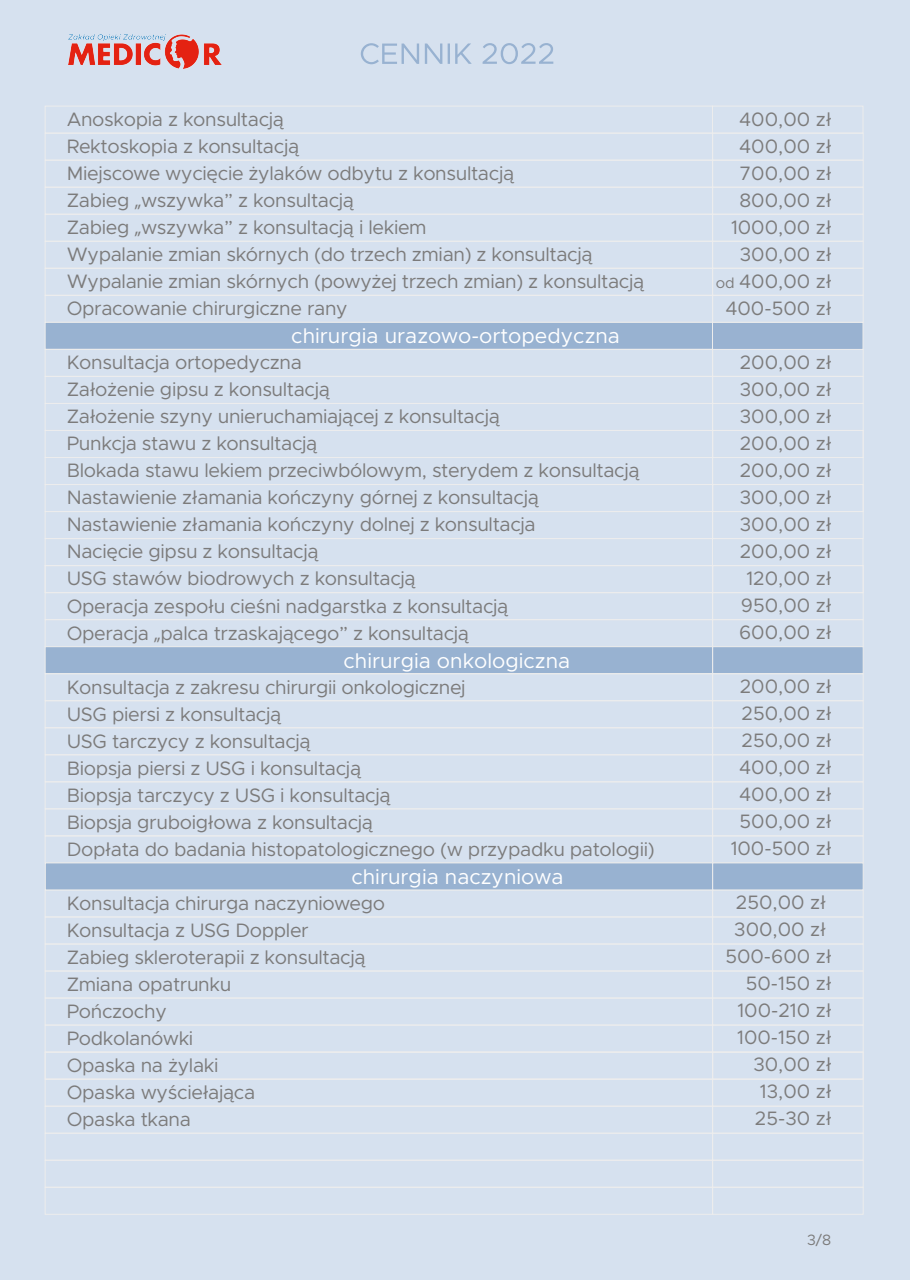
<style>
.page{position:relative;width:910px;height:1280px;background:#d6e1ef}
.page>*{position:absolute;margin:0;border:0;box-sizing:border-box;transform-origin:0 0}
.t1{font:21px "Metropolis";color:#fff}
.t2{font:19.5px/27px "Metropolis";letter-spacing:-.02em;color:#7c7b7b}
.t3{font:19.5px/27px "Metropolis";color:#7c7b7b;text-align:right}
.t4{font:15px "Metropolis";color:#7c7b7b}
.s1{font-family:"Myriad Pro"}
.s2{font-size:15px}
</style>
<div class="page">
<div style="left:45px;top:295px;width:668px;height:28px;border:1px solid #ededed"></div>
<div style="left:712px;top:295px;width:151px;height:28px;border:1px solid #ededed"></div>
<div style="left:45px;top:322px;width:668px;height:28px;background:#98b2d1;border:1px solid #ededed"></div>
<div style="left:45px;top:349px;width:668px;height:28px;border:1px solid #ededed"></div>
<div style="left:712px;top:322px;width:151px;height:28px;background:#99b2d1;border:1px solid #ededed"></div>
<div style="left:45px;top:376px;width:668px;height:28px;border:1px solid #ededed"></div>
<div style="left:712px;top:376px;width:151px;height:28px;border:1px solid #ededed"></div>
<div style="left:45px;top:403px;width:668px;height:28px;border:1px solid #ededed"></div>
<div style="left:712px;top:403px;width:151px;height:28px;border:1px solid #ededed"></div>
<div style="left:712px;top:430px;width:151px;height:28px;border:1px solid #ededed"></div>
<div style="left:45px;top:457px;width:668px;height:28px;border:1px solid #ededed"></div>
<div style="left:712px;top:457px;width:151px;height:28px;border:1px solid #ededed"></div>
<div style="left:45px;top:538px;width:668px;height:28px;border:1px solid #ededed"></div>
<div style="left:712px;top:538px;width:151px;height:28px;border:1px solid #ededed"></div>
<div style="left:45px;top:484px;width:668px;height:28px;border:1px solid #ededed"></div>
<div style="left:712px;top:484px;width:151px;height:28px;border:1px solid #ededed"></div>
<div style="left:45px;top:619px;width:668px;height:28px;border:1px solid #ededed"></div>
<div style="left:712px;top:619px;width:151px;height:28px;border:1px solid #ededed"></div>
<div style="left:45px;top:646px;width:668px;height:28px;background:#98b2d1;border:1px solid #ededed"></div>
<div style="left:712px;top:646px;width:151px;height:28px;background:#98b2d1;border:1px solid #ededed"></div>
<div style="left:45px;top:673px;width:668px;height:28px;border:1px solid #ededed"></div>
<div style="left:712px;top:673px;width:151px;height:28px;border:1px solid #ededed"></div>
<div style="left:45px;top:700px;width:668px;height:28px;border:1px solid #ededed"></div>
<div style="left:712px;top:700px;width:151px;height:28px;border:1px solid #ededed"></div>
<div style="left:45px;top:727px;width:668px;height:28px;border:1px solid #ededed"></div>
<div style="left:712px;top:727px;width:151px;height:28px;border:1px solid #ededed"></div>
<div style="left:45px;top:754px;width:668px;height:28px;border:1px solid #ededed"></div>
<div style="left:712px;top:754px;width:151px;height:28px;border:1px solid #ededed"></div>
<div style="left:45px;top:781px;width:668px;height:28px;border:1px solid #ededed"></div>
<div style="left:712px;top:781px;width:151px;height:28px;border:1px solid #ededed"></div>
<div style="left:45px;top:808px;width:668px;height:28px;border:1px solid #ededed"></div>
<div style="left:712px;top:808px;width:151px;height:28px;border:1px solid #ededed"></div>
<div style="left:45px;top:835px;width:668px;height:28px;border:1px solid #ededed"></div>
<div style="left:712px;top:835px;width:151px;height:28px;border:1px solid #ededed"></div>
<div style="left:45px;top:889px;width:668px;height:28px;border:1px solid #ededed"></div>
<div style="left:45px;top:862px;width:668px;height:28px;background:#98b2d1;border:1px solid #ededed"></div>
<div style="left:712px;top:889px;width:151px;height:28px;border:1px solid #ededed"></div>
<div style="left:45px;top:916px;width:668px;height:28px;border:1px solid #ededed"></div>
<div style="left:712px;top:916px;width:151px;height:28px;border:1px solid #ededed"></div>
<div style="left:712px;top:862px;width:151px;height:28px;background:#98b2d1;border:1px solid #ededed"></div>
<div style="left:45px;top:944px;width:668px;height:27px;border:1px solid #ededed"></div>
<div style="left:712px;top:944px;width:151px;height:27px;border:1px solid #ededed"></div>
<div style="left:45px;top:971px;width:668px;height:27px;border:1px solid #ededed"></div>
<div style="left:712px;top:971px;width:151px;height:27px;border:1px solid #ededed"></div>
<div style="left:45px;top:998px;width:668px;height:27px;border:1px solid #ededed"></div>
<div style="left:712px;top:998px;width:151px;height:27px;border:1px solid #ededed"></div>
<div style="left:45px;top:1025px;width:668px;height:27px;border:1px solid #ededed"></div>
<div style="left:712px;top:1025px;width:151px;height:27px;border:1px solid #ededed"></div>
<div style="left:45px;top:1052px;width:668px;height:27px;border:1px solid #ededed"></div>
<div style="left:712px;top:1052px;width:151px;height:27px;border:1px solid #ededed"></div>
<div style="left:45px;top:1106px;width:668px;height:27px;border:1px solid #ededed"></div>
<div style="left:45px;top:1079px;width:668px;height:27px;border:1px solid #ededed"></div>
<div style="left:712px;top:1106px;width:151px;height:27px;border:1px solid #ededed"></div>
<div style="left:712px;top:1079px;width:151px;height:27px;border:1px solid #ededed"></div>
<div style="left:45px;top:1133px;width:668px;height:27px;border:1px solid #ededed"></div>
<div style="left:712px;top:1133px;width:151px;height:27px;border:1px solid #ededed"></div>
<div style="left:45px;top:1160px;width:668px;height:27px;border:1px solid #ededed"></div>
<div style="left:712px;top:1160px;width:151px;height:27px;border:1px solid #ededed"></div>
<div style="left:45px;top:1187px;width:668px;height:28px;border:1px solid #ededed"></div>
<div style="left:712px;top:1187px;width:151px;height:28px;border:1px solid #ededed"></div>
<div style="left:45px;top:133px;width:668px;height:28px;border:1px solid #ededed"></div>
<div style="left:712px;top:133px;width:151px;height:28px;border:1px solid #ededed"></div>
<div style="left:45px;top:160px;width:668px;height:28px;border:1px solid #ededed"></div>
<div style="left:712px;top:160px;width:151px;height:28px;border:1px solid #ededed"></div>
<div style="left:45px;top:187px;width:668px;height:28px;border:1px solid #ededed"></div>
<div style="left:712px;top:187px;width:151px;height:28px;border:1px solid #ededed"></div>
<div style="left:712px;top:214px;width:151px;height:28px;border:1px solid #ededed"></div>
<div style="left:45px;top:241px;width:668px;height:28px;border:1px solid #ededed"></div>
<div style="left:712px;top:241px;width:151px;height:28px;border:1px solid #ededed"></div>
<div style="left:45px;top:106px;width:668px;height:27px;border:1px solid #ededed"></div>
<div style="left:712px;top:106px;width:151px;height:27px;border:1px solid #ededed"></div>
<div style="left:45px;top:214px;width:668px;height:28px;border:1px solid #ededed"></div>
<div style="left:45px;top:565px;width:668px;height:28px;border:1px solid #ededed"></div>
<div style="left:712px;top:565px;width:151px;height:28px;border:1px solid #ededed"></div>
<svg style="left:361px;top:43px;width:58px;height:21px"></svg>
<svg style="left:425px;top:44px;width:17px;height:20px"></svg>
<hr style="left:448px;top:44px;width:2px;height:20px;background:#98b2d1">
<svg style="left:455px;top:43px;width:17px;height:21px"></svg>
<svg style="left:483px;top:43px;width:70px;height:21px"></svg>
<img style="left:68px;top:34px;width:153px;height:34px">
<p class="t2" style="left:67px;top:106px;width:579px">Anoskopia z konsultacją<br>Rektoskopia z konsultacją<br>Miejscowe wycięcie żylaków odbytu z konsultacją<br>Zabieg <span class="s1">„</span>wszywka” z konsultacją<br>Zabieg <span class="s1">„</span>wszywka” z konsultacją i lekiem<br>Wypalanie zmian skórnych (do trzech zmian) z konsultacją Wypalanie zmian skórnych (powyżej trzech zmian) z konsultacją Opracowanie chirurgiczne rany</p>
<p class="t2" style="left:67px;top:349px;width:574px">Konsultacja ortopedyczna<br>Założenie gipsu z konsultacją<br>Założenie szyny unieruchamiającej z konsultacją<br>Punkcja stawu z konsultacją<br>Blokada stawu lekiem przeciwbólowym, sterydem z konsultacją Nastawienie złamania kończyny górnej z konsultacją Nastawienie złamania kończyny dolnej z konsultacja<br>Nacięcie gipsu z konsultacją<br>USG stawów biodrowych z konsultacją<br>Operacja zespołu cieśni nadgarstka z konsultacją<br>Operacja <span class="s1">„</span>palca trzaskającego” z konsultacją</p>
<p class="t2" style="left:67px;top:673px;width:589px">Konsultacja z zakresu chirurgii onkologicznej<br>USG piersi z konsultacją<br>USG tarczycy z konsultacją<br>Biopsja piersi z USG i konsultacją<br>Biopsja tarczycy z USG i konsultacją<br>Biopsja gruboigłowa z konsultacją<br>Dopłata do badania histopatologicznego (w przypadku patologii)</p>
<p class="t2" style="left:67px;top:889px;width:320px">Konsultacja chirurga naczyniowego<br>Konsultacja z USG Doppler<br>Zabieg skleroterapii z konsultacją<br>Zmiana opatrunku<br>Pończochy<br>Podkolanówki<br>Opaska na żylaki<br>Opaska wyściełająca<br>Opaska tkana</p>
<p class="t1" style="left:291px;top:323px;width:330px">chirurgia urazowo-ortopedyczna</p>
<p class="t1" style="left:344px;top:647px;width:228px">chirurgia onkologiczna</p>
<p class="t1" style="left:351px;top:864px;width:214px">chirurgia naczyniowa</p>
<p class="t3" style="left:716px;top:106px;width:118px">400,00 zł<br>400,00 zł<br>700,00 zł<br>800,00 zł<br>1000,00 zł<br>300,00 zł<br><span class="s2">od</span> 400,00 zł<br>400-500 zł</p>
<p class="t3" style="left:739px;top:349px;width:94px;text-align:center">200,00 zł<br>300,00 zł<br>300,00 zł<br>200,00 zł<br>200,00 zł<br>300,00 zł<br>300,00 zł<br>200,00 zł<br>120,00 zł<br>950,00 zł<br>600,00 zł</p>
<p class="t3" style="left:731px;top:673px;width:103px;text-align:center">200,00 zł<br>250,00 zł<br>250,00 zł<br>400,00 zł<br>400,00 zł<br>500,00 zł<br>100-500 zł</p>
<p class="t3" style="left:725px;top:889px;width:108px">250,00 zł<br>300,00 zł<br>500-600 zł<br>50-150 zł<br>100-210 zł<br>100-150 zł<br>30,00 zł<br>13,00 zł<br>25-30 zł</p>
<p class="t4" style="left:807px;top:1230px;width:26px">3/8</p>
</div>
